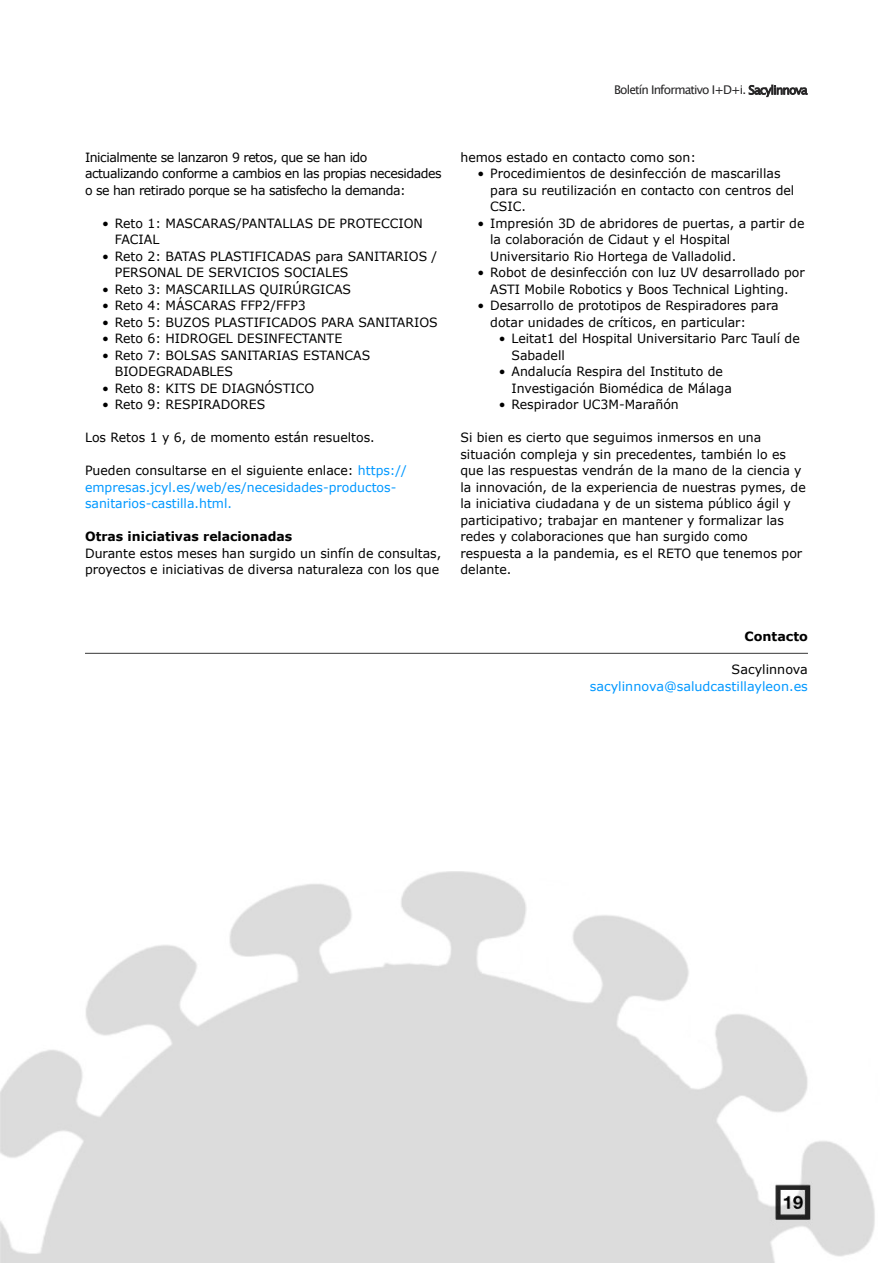
<style>
.page{position:relative;width:893px;height:1263px;background:#fff}
.page>*{position:absolute;margin:0;border:0;box-sizing:border-box;transform-origin:0 0}
.t1{font:12.75px/16.5px "Verdana";color:#000}
.t2{font:12.75px/16.5px "Verdana";color:#0098ff}
.t3{font:12.75px/16.5px "Verdana";letter-spacing:-.035em;color:#000}
.t4{font:700 12.75px "Verdana";color:#000}
.t5{font:12px "Lucida Grande";letter-spacing:-.07em;color:#272627}
.s1{color:#000}
</style>
<div class="page">
<hr style="left:85px;top:653px;width:723px;height:1px;background:#595959">
<img style="left:0;top:871px;width:875px;height:392px">
<p class="t5" style="left:614px;top:85px;width:195px">Boletín Informativo I+D+i. Sacylinnova</p>
<p class="t3" style="left:85px;top:150px;width:358px">Inicialmente se lanzaron 9 retos, que se han ido actualizando conforme a cambios en las propias necesidades o se han retirado porque se ha satisfecho la demanda:</p>
<p class="t1" style="left:115px;top:216px;width:310px;text-indent:-13px">• Reto 1: MASCARAS/PANTALLAS DE PROTECCION<br>FACIAL</p>
<p class="t1" style="left:115px;top:249px;width:324px;text-indent:-13px">• Reto 2: BATAS PLASTIFICADAS para SANITARIOS /<br>PERSONAL DE SERVICIOS SOCIALES</p>
<p class="t1" style="left:102px;top:282px;width:251px">• Reto 3: MASCARILLAS QUIRÚRGICAS</p>
<p class="t1" style="left:102px;top:298px;width:205px">• Reto 4: MÁSCARAS FFP2/FFP3</p>
<p class="t1" style="left:102px;top:315px;width:337px">• Reto 5: BUZOS PLASTIFICADOS PARA SANITARIOS</p>
<p class="t1" style="left:102px;top:331px;width:242px">• Reto 6: HIDROGEL DESINFECTANTE</p>
<p class="t1" style="left:115px;top:348px;width:257px;text-indent:-13px">• Reto 7: BOLSAS SANITARIAS ESTANCAS<br>BIODEGRADABLES</p>
<p class="t1" style="left:102px;top:381px;width:214px">• Reto 8: KITS DE DIAGNÓSTICO</p>
<p class="t1" style="left:102px;top:397px;width:165px">• Reto 9: RESPIRADORES</p>
<p class="t1" style="left:85px;top:430px;width:291px">Los Retos 1 y 6, de momento están resueltos.</p>
<p class="t2" style="left:85px;top:463px;width:323px"><span class="s1">Pueden consultarse en el siguiente enlace:</span> https:// empresas.jcyl.es/web/es/necesidades-productos&shy;sanitarios-castilla.html.</p>
<p class="t4" style="left:85px;top:531px;width:209px">Otras iniciativas relacionadas</p>
<p class="t1" style="left:85px;top:546px;width:358px">Durante estos meses han surgido un sinfín de consultas, proyectos e iniciativas de diversa naturaleza con los que</p>
<p class="t1" style="left:460px;top:150px;width:237px">hemos estado en contacto como son:</p>
<p class="t1" style="left:490px;top:166px;width:306px;text-indent:-13px">• Procedimientos de desinfección de mascarillas para su reutilización en contacto con centros del<br>CSIC.</p>
<p class="t1" style="left:490px;top:216px;width:316px;text-indent:-13px">• Impresión 3D de abridores de puertas, a partir de la colaboración de Cidaut y el Hospital<br>Universitario Rio Hortega de Valladolid.</p>
<p class="t1" style="left:477px;top:265px;width:329px;text-align:center">• Robot de desinfección con luz UV desarrollado por<br>ASTI Mobile Robotics y Boos Technical Lighting.</p>
<p class="t1" style="left:490px;top:298px;width:290px;text-indent:-13px">• Desarrollo de prototipos de Respiradores para dotar unidades de críticos, en particular:</p>
<p class="t1" style="left:511px;top:331px;width:290px;text-indent:-13px">• Leitat1 del Hospital Universitario Parc Taulí de<br>Sabadell</p>
<p class="t1" style="left:511px;top:364px;width:222px;text-indent:-13px">• Andalucía Respira del Instituto de<br>Investigación Biomédica de Málaga</p>
<p class="t1" style="left:499px;top:397px;width:182px">• Respirador UC3M-Marañón</p>
<p class="t1" style="left:460px;top:430px;width:347px">Si bien es cierto que seguimos inmersos en una situación compleja y sin precedentes, también lo es que las respuestas vendrán de la mano de la ciencia y la innovación, de la experiencia de nuestras pymes, de la iniciativa ciudadana y de un sistema público ágil y participativo; trabajar en mantener y formalizar las redes y colaboraciones que han surgido como respuesta a la pandemia, es el RETO que tenemos por delante.</p>
<p class="t4" style="left:744px;top:631px;width:65px">Contacto</p>
<p class="t1" style="left:732px;top:662px;width:78px">Sacylinnova</p>
<p class="t2" style="left:590px;top:679px;width:220px">sacylinnova@saludcastillayleon.es</p>
</div>
